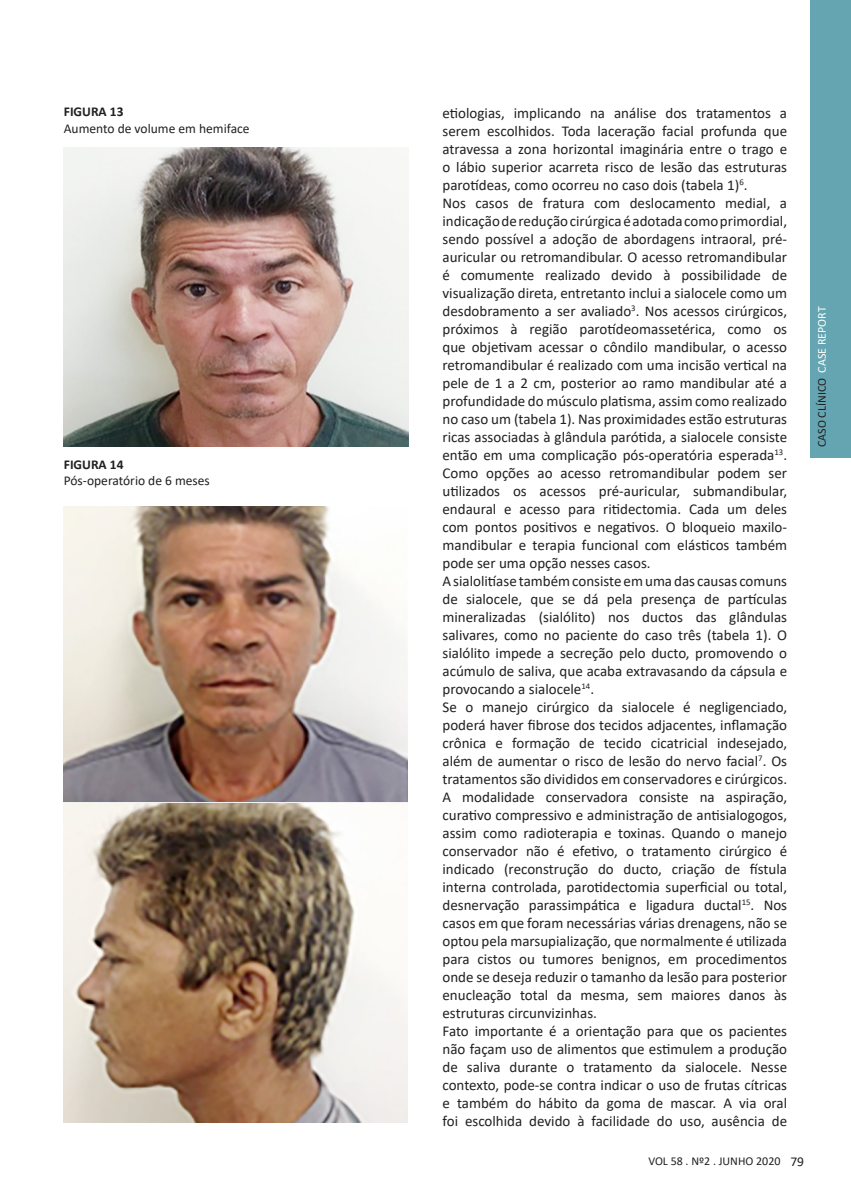
<style>
.page{position:relative;width:851px;height:1191px;background:#fff}
.page>*{position:absolute;margin:0;border:0;box-sizing:border-box;transform-origin:0 0}
.MIOLO_1º_PARAGRAFO{font:15px/18px "Calibri";color:#231f20;text-align:justify}
.t1{font:13.5px "Calibri";color:#231f20}
.t2{font:700 13.5px "Calibri";color:#231f20}
.t3{font:12px "Calibri";color:#231f20}
.s1{font-size:13.5px}
.s2{color:#fff}
</style>
<div class="page">
<img style="left:64px;top:147px;width:344px;height:299px">
<img style="left:64px;top:506px;width:343px;height:617px">
<div style="left:809px;top:0;width:41px;height:458px;background:#64a5b1"></div>
<p class="t2" style="left:64px;top:102px;width:61px">FIGURA 13</p>
<p class="t1" style="left:64px;top:119px;width:187px">Aumento de volume em hemiface</p>
<p class="t2" style="left:64px;top:455px;width:61px">FIGURA 14</p>
<p class="t1" style="left:64px;top:471px;width:147px">Pós-operatório de 6 meses</p>
<p class="MIOLO_1º_PARAGRAFO" style="left:442px;top:103px;width:346px">etiologias, implicando na análise dos tratamentos a serem escolhidos. Toda laceração facial profunda que atravessa a zona horizontal imaginária entre o trago e o lábio superior acarreta risco de lesão das estruturas parotídeas, como ocorreu no caso dois (tabela 1)<sup>6</sup>.</p>
<p class="MIOLO_1º_PARAGRAFO" style="left:442px;top:193px;width:346px">Nos casos de fratura com deslocamento medial, a indicação de redução cirú rgica é adotada como primordial, sendo possível a adoção de abordagens intraoral, pré- auricular ou retromandibular. O acesso retromandibular é comumente realizado devido à possibilidade de visualização direta, entretanto inclui a sialocele como um desdobramento a ser avaliado<sup>3</sup>. Nos acessos cirúrgicos, próximos à região parotídeomassetérica, como os que objetivam acessar o côndilo mandibular, o acesso retromandibular é realizado com uma incisão vertical na pele de 1 a 2 cm, posterior ao ramo mandibular até a profundidade do músculo platisma, assim como realizado no caso um (tabela 1). Nas proximidades estão estruturas ricas associadas à glândula parótida, a sialocele consiste então em uma complicação pós-operatória esperada<sup>13</sup>.<br>Como opções ao acesso retromandibular podem ser utilizados os acessos pré-auricular, submandibular, endaural e acesso para ritidectomia. Cada um deles com pontos positivos e negativos. O bloqueio maxilo&shy;mandibular e terapia funcional com elásticos também pode ser uma opção nesses casos.</p>
<p class="MIOLO_1º_PARAGRAFO" style="left:442px;top:571px;width:346px">A sialolitíase também consiste em uma das causas comuns de sialocele, que se dá pela presença de partículas mineralizadas (sialólito) nos ductos das glândulas salivares, como no paciente do caso três (tabela 1). O sialólito impede a secreção pelo ducto, promovendo o acúmulo de saliva, que acaba extravasando da cápsula e provocando a sialocele<sup>14</sup>.</p>
<p class="MIOLO_1º_PARAGRAFO" style="left:442px;top:697px;width:346px">Se o manejo cirúrgico da sialocele é negligenciado, poderá haver fibrose dos tecidos adjacentes, inflamação crônica e formação de tecido cicatricial indesejado, além de aumentar o risco de lesão do nervo facial<sup>7</sup>. Os tratamentos são divididos em conservadores e cirúrgicos.<br>A modalidade conservadora consiste na aspiração, curativo compressivo e administração de antisialogogos, assim como radioterapia e toxinas. Quando o manejo conservador não é efetivo, o tratamento cirúrgico é indicado (reconstrução do ducto, criação de fístula interna controlada, parotidectomia superficial ou total, desnervação parassimpática e ligadura ductal<sup>15</sup>. Nos casos em que foram necessárias várias drenagens, não se optou pela marsupialização, que normalmente é utilizada para cistos ou tumores benignos, em procedimentos onde se deseja reduzir o tamanho da lesão para posterior enucleação total da mesma, sem maiores danos às estruturas circunvizinhas.</p>
<p class="MIOLO_1º_PARAGRAFO" style="left:442px;top:1021px;width:346px">Fato importante é a orientação para que os pacientes não façam uso de alimentos que estimulem a produção de saliva durante o tratamento da sialocele. Nesse contexto, pode-se contra indicar o uso de frutas cítricas e também do hábito da goma de mascar. A via oral foi escolhida devido à facilidade do uso, ausência de</p>
<p class="t3" style="left:648px;top:1152px;width:157px">VOL 58 . Nº2 . JUNHO 2020 <span class="s1">79</span></p>
<p class="t3" style="left:813px;top:447px;width:142px;rotate:-90deg">CASO CLÍNICO <span class="s2">CASE REPORT</span></p>
</div>
